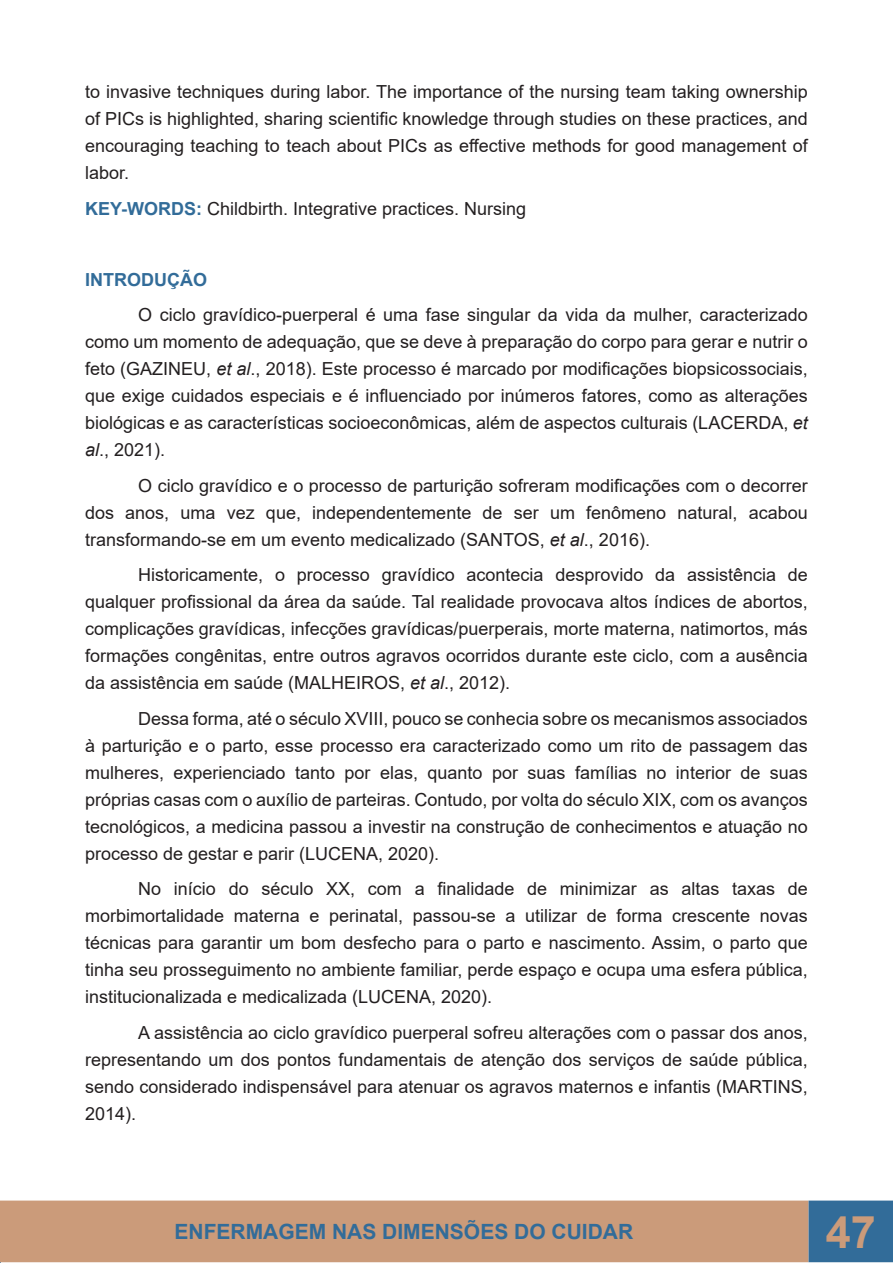
<style>
.page{position:relative;width:893px;height:1263px;background:#fff}
.page>*{position:absolute;margin:0;border:0;box-sizing:border-box;transform-origin:0 0}
.t1{font:700 45px "Arial";color:#cb9b7a}
.t2{font:700 21px "Arial";color:#326c99}
.t3{font:18px/27px "Arial";color:#231f20;text-align:justify}
.t4{font:700 18px "Arial";color:#326c99}
.s1{font-weight:700;color:#326c99}
.s2{font-style:italic}
</style>
<div class="page">
<div style="left:0;top:1201px;width:808px;height:60px;background:#cb9b7a"></div>
<div style="left:0;top:1200px;width:808px;height:62px;border:2px solid #cb9b7a"></div>
<div style="left:809px;top:1201px;width:83px;height:60px;background:#326c99"></div>
<div style="left:808px;top:1200px;width:85px;height:62px;border:2px solid #326c99"></div>
<p class="t3" style="left:85px;top:78px;width:724px">to invasive techniques during labor. The importance of the nursing team taking ownership of PICs is highlighted, sharing scientific knowledge through studies on these practices, and encouraging teaching to teach about PICs as effective methods for good management of labor.</p>
<p class="t3" style="left:85px;top:195px;width:443px"><span class="s1">KEY-WORDS:</span> Childbirth. Integrative practices. Nursing</p>
<p class="t4" style="left:85px;top:267px;width:123px">INTRODUÇÃO</p>
<p class="t3" style="left:85px;top:301px;width:724px;text-indent:53px">O ciclo gravídico-puerperal é uma fase singular da vida da mulher, caracterizado como um momento de adequação, que se deve à preparação do corpo para gerar e nutrir o feto (GAZINEU, <span class="s2">et al</span>., 2018). Este processo é marcado por modificações biopsicossociais, que exige cuidados especiais e é influenciado por inúmeros fatores, como as alterações biológicas e as características socioeconômicas, além de aspectos culturais (LACERDA, <span class="s2">et al</span>., 2021).</p>
<p class="t3" style="left:85px;top:472px;width:724px;text-indent:53px">O ciclo gravídico e o processo de parturição sofreram modificações com o decorrer dos anos, uma vez que, independentemente de ser um fenômeno natural, acabou transformando-se em um evento medicalizado (SANTOS, <span class="s2">et al</span>., 2016).</p>
<p class="t3" style="left:85px;top:561px;width:724px;text-indent:53px">Historicamente, o processo gravídico acontecia desprovido da assistência de qualquer profissional da área da saúde. Tal realidade provocava altos índices de abortos, complicações gravídicas, infecções gravídicas/puerperais, morte materna, natimortos, más formações congênitas, entre outros agravos ocorridos durante este ciclo, com a ausência da assistência em saúde (MALHEIROS, <span class="s2">et al</span>., 2012).</p>
<p class="t3" style="left:85px;top:705px;width:724px;text-indent:53px">Dessa forma, até o século XVIII, pouco se conhecia sobre os mecanismos associados à parturição e o parto, esse processo era caracterizado como um rito de passagem das mulheres, experienciado tanto por elas, quanto por suas famílias no interior de suas próprias casas com o auxílio de parteiras. Contudo, por volta do século XIX, com os avanços tecnológicos, a medicina passou a investir na construção de conhecimentos e atuação no processo de gestar e parir (LUCENA, 2020).</p>
<p class="t3" style="left:85px;top:875px;width:724px;text-indent:53px">No início do século XX, com a finalidade de minimizar as altas taxas de morbimortalidade materna e perinatal, passou-se a utilizar de forma crescente novas técnicas para garantir um bom desfecho para o parto e nascimento. Assim, o parto que tinha seu prosseguimento no ambiente familiar, perde espaço e ocupa uma esfera pública, institucionalizada e medicalizada (LUCENA, 2020).</p>
<p class="t3" style="left:85px;top:1019px;width:724px;text-indent:53px">A assistência ao ciclo gravídico puerperal sofreu alterações com o passar dos anos, representando um dos pontos fundamentais de atenção dos serviços de saúde pública, sendo considerado indispensável para atenuar os agravos maternos e infantis (MARTINS, 2014).</p>
<p class="t2" style="left:175px;top:1217px;width:460px">ENFERMAGEM NAS DIMENSÕES DO CUIDAR</p>
<h1 class="t1" style="left:826px;top:1200px;width:52px">47</h1>
</div>
